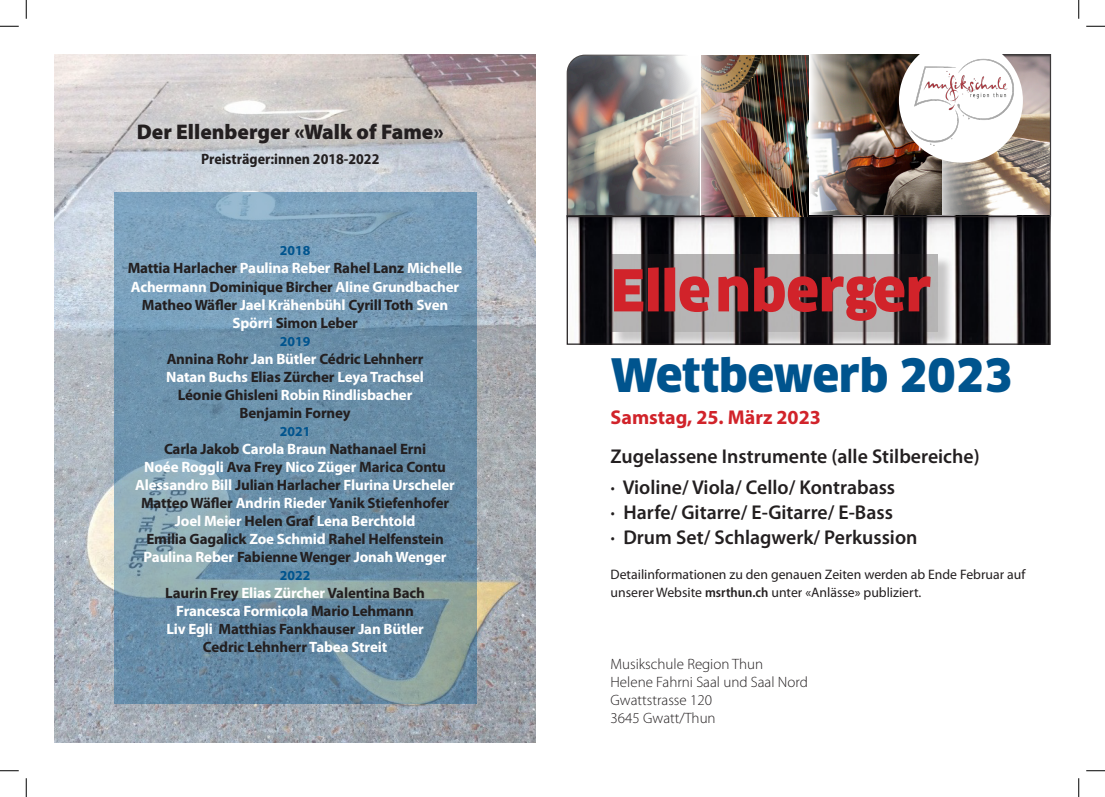
<style>
.page{position:relative;width:1105px;height:797px;background:#fff}
.page>*{position:absolute;margin:0;border:0;box-sizing:border-box;transform-origin:0 0}
.t1{font:900 56.25px "Clan OT";color:#d1232a}
.t2{font:900 45px "Clan OT";color:#00548e}
.t3{font:900 21.25px "Myriad Pro";color:#231f20}
.t4{font:600 20px "Myriad Pro";color:#231f20}
.t5{font:700 20px "Myriad Pro";color:#d1232a}
.t6{font:700 15px/18px "Myriad Pro";letter-spacing:-.01em;color:#231f20;text-align:center}
.t7{font:700 15px "Myriad Pro";letter-spacing:-.01em;color:#fff}
.t8{font:300 15px "Myriad Pro";color:#231f20}
.t9{font:700 semi-condensed 15px "Myriad Pro";color:#231f20}
.t10{font:13.75px "Myriad Pro";color:#231f20}
.t11{font:700 13.75px "Myriad Pro";color:#00548e}
.s1{color:#fff}
.s2{color:#231f20}
.s3{font-weight:600;font-stretch:semi-condensed}
</style>
<div class="page">
<div style="left:937px;top:55px;width:113px;height:161px;background:#231f20;opacity:.75"></div>
<div style="left:936px;top:54px;width:115px;height:162px;border:1px solid #231f20"></div>
<img style="left:701px;top:55px;width:240px;height:161px">
<img style="left:569px;top:218px;width:479px;height:125px">
<div style="left:567px;top:216px;width:483px;height:129px;border:1px solid #231f20"></div>
<div style="left:612px;top:256px;width:341px;height:91px;background:#231f20;opacity:.75"></div>
<svg style="left:610px;top:254px;width:328px;height:78px;fill:#b5b3b3"></svg>
<img style="left:55px;top:55px;width:480px;height:687px">
<img style="left:566px;top:54px;width:134px;height:163px">
<svg style="left:114px;top:192px;width:362px;height:512px"></svg>
<div style="left:899px;top:39px;width:124px;height:124px;background:#fff;border-radius:50%"></div>
<img style="left:909px;top:58px;width:105px;height:88px">
<svg style="left:0;top:25px;width:19px;height:2px"></svg>
<svg style="left:1086px;top:25px;width:19px;height:2px"></svg>
<svg style="left:0;top:770px;width:19px;height:1px"></svg>
<svg style="left:1086px;top:770px;width:19px;height:1px"></svg>
<svg style="left:25px;top:0;width:2px;height:19px"></svg>
<svg style="left:25px;top:778px;width:2px;height:19px"></svg>
<svg style="left:1078px;top:0;width:1px;height:19px"></svg>
<svg style="left:1078px;top:778px;width:1px;height:19px"></svg>
<p class="t3" style="left:137px;top:120px;width:308px">Der Ellenberger «Walk of Fame»</p>
<p class="t9" style="left:201px;top:151px;width:180px">Preisträger:innen 2018-2022</p>
<p class="t11" style="left:280px;top:243px;width:32px">2018</p>
<p class="t6" style="left:128px;top:259px;width:336px">Mattia Harlacher <span class="s1">Paulina Reber</span> Rahel Lanz <span class="s1">Michelle Achermann</span> Dominique Bircher <span class="s1">Aline Grundbacher </span>Matheo Wäfler <span class="s1">Jael Krähenbühl</span> Cyrill Toth <span class="s1">Sven Spörri</span> Simon Leber</p>
<p class="t11" style="left:280px;top:333px;width:32px">2019</p>
<p class="t6" style="left:167px;top:349px;width:258px">Annina Rohr <span class="s1">Jan Bütler</span> Cédric Lehnherr</p>
<p class="t7" style="left:166px;top:368px;width:259px">Natan Buchs <span class="s2">Elias Zürcher</span> Leya Trachsel</p>
<p class="t7" style="left:178px;top:386px;width:236px"><span class="s2">Léonie Ghisleni</span> Robin Rindlisbacher</p>
<p class="t6" style="left:239px;top:403px;width:113px">Benjamin Forney</p>
<p class="t11" style="left:280px;top:423px;width:32px">2021</p>
<p class="t6" style="left:164px;top:439px;width:264px">Carla Jakob <span class="s1">Carola Braun</span> Nathanael Erni</p>
<p class="t7" style="left:144px;top:458px;width:303px">Noée Roggli <span class="s2">Ava Frey</span> Nico Züger <span class="s2">Marica Contu</span></p>
<p class="t6" style="left:135px;top:475px;width:321px"><span class="s1">Alessandro Bill</span> Julian Harlacher <span class="s1">Flurina Urscheler<br></span>Matteo Wäfler <span class="s1">Andrin Rieder</span> Yanik Stiefenhofer</p>
<p class="t7" style="left:175px;top:512px;width:242px">Joel Meier <span class="s2">Helen Graf</span> Lena Berchtold</p>
<p class="t6" style="left:146px;top:529px;width:299px">Emilia Gagalick <span class="s1">Zoe Schmid</span> Rahel Helfenstein</p>
<p class="t7" style="left:144px;top:548px;width:304px">Paulina Reber <span class="s2">Fabienne Wenger</span> Jonah Wenger</p>
<p class="t11" style="left:280px;top:567px;width:32px">2022</p>
<p class="t6" style="left:165px;top:583px;width:261px">Laurin Frey <span class="s1">Elias Zürcher</span> Valentina Bach</p>
<p class="t7" style="left:176px;top:602px;width:239px">Francesca Formicola <span class="s2">Mario Lehmann</span></p>
<p class="t6" style="left:166px;top:619px;width:259px"><span class="s1">Liv Egli</span> Matthias Fankhauser <span class="s1">Jan Bütler</span></p>
<p class="t6" style="left:203px;top:637px;width:186px">Cedric Lehnherr <span class="s1">Tabea Streit</span></p>
<p class="t1" style="left:611px;top:257px;width:322px">Ellenberger</p>
<p class="t2" style="left:611px;top:349px;width:403px">Wettbewerb 2023</p>
<p class="t5" style="left:610px;top:406px;width:212px">Samstag, 25. März 2023</p>
<p class="t4" style="left:610px;top:445px;width:371px">Zugelassene Instrumente (alle Stilbereiche)</p>
<p class="t4" style="left:610px;top:476px;width:286px">· Violine/ Viola/ Cello/ Kontrabass</p>
<p class="t4" style="left:610px;top:501px;width:284px">· Harfe/ Gitarre/ E-Gitarre/ E-Bass</p>
<p class="t4" style="left:610px;top:526px;width:308px">· Drum Set/ Schlagwerk/ Perkussion</p>
<p class="t10" style="left:610px;top:566px;width:416px">Detailinformationen zu den genauen Zeiten werden ab Ende Februar auf</p>
<p class="t10" style="left:610px;top:584px;width:312px">unserer Website <span class="s3">msrthun.ch</span> unter «Anlässe» publiziert.</p>
<p class="t8" style="left:610px;top:655px;width:154px">Musikschule Region Thun</p>
<p class="t8" style="left:610px;top:673px;width:199px">Helene Fahrni Saal und Saal Nord</p>
<p class="t8" style="left:610px;top:691px;width:103px">Gwattstrasse 120</p>
<p class="t8" style="left:610px;top:709px;width:107px">3645 Gwatt/Thun</p>
</div>
